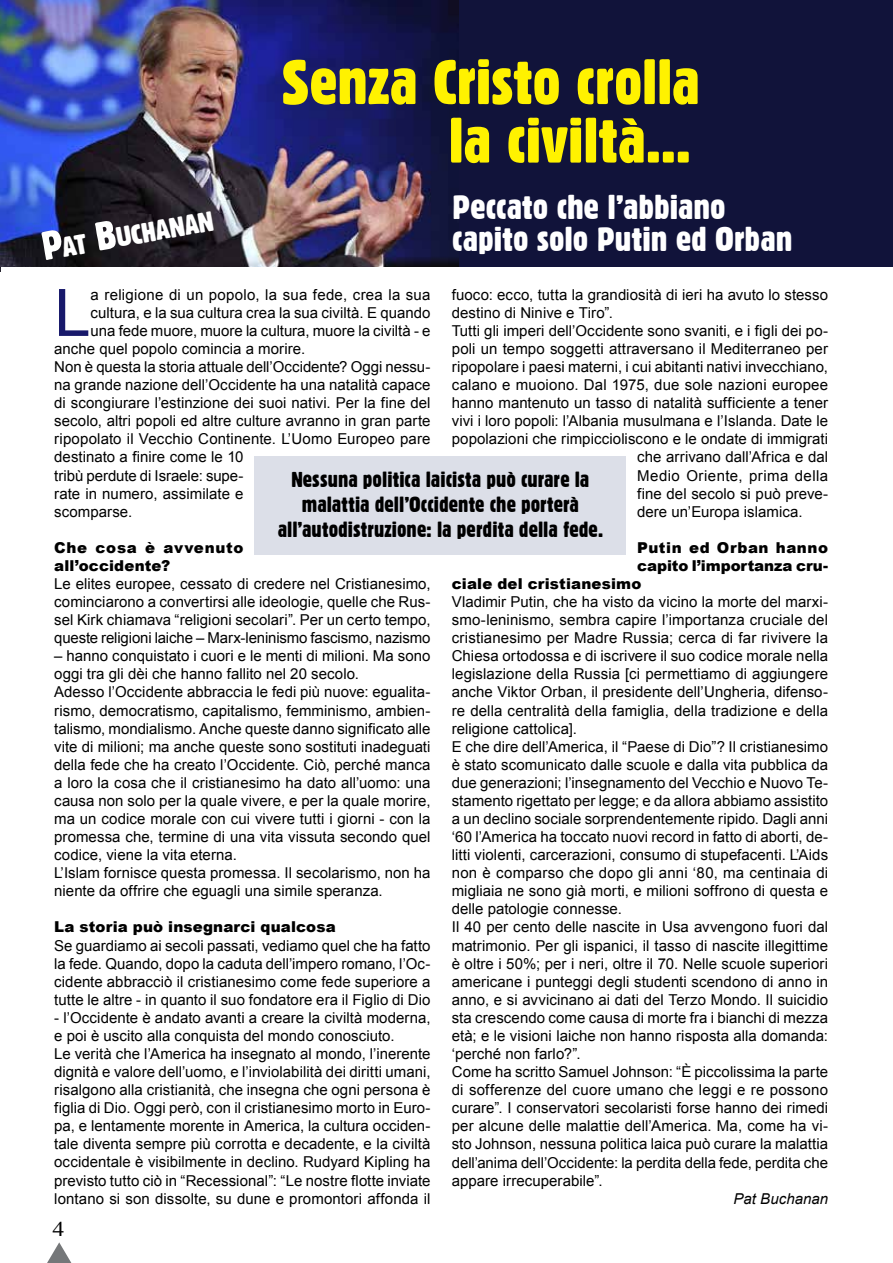
<style>
.page{position:relative;width:893px;height:1263px;background:#fff}
.page>*{position:absolute;margin:0;border:0;box-sizing:border-box;transform-origin:0 0}
.t1{font:65.55px "Arial";color:#18196b}
.t2{font:61.5px/58.5px "Gothic 821 Condensed BT";letter-spacing:-.005em;color:#fff200;text-align:right;scale:1.11 1}
.t3{font:33px/31.5px "Gothic 821 Condensed BT";color:#fff;scale:1.13 1}
.t4{font:27.3px "Gothic 821 Condensed BT";color:#fff;scale:1.13 1}
.t5{font:21px/25.2px "Gothic 821 Condensed BT";color:#000;text-align:center;scale:1.09 1}
.t6{font:20.7px "Times New Roman";color:#000;scale:1.16 1}
.t7{font:15px/18.1px "Arial";letter-spacing:.005em;color:#000}
.t8{font:900 15px "Arial";letter-spacing:.01em;color:#000}
.t9{font:900 15px/18px "Arial";letter-spacing:.03em;color:#000}
.t10{font:15px "Arial";letter-spacing:.03em;color:#000}
.t11{font:900 15px "Arial";letter-spacing:.04em;color:#000}
.t12{font:italic 15px "Arial";color:#000}
.s1{font-size:39px}
</style>
<div class="page">
<div style="left:0;top:0;width:893px;height:267px;background:#11133a"></div>
<img style="left:0;top:0;width:458px;height:267px">
<div style="left:254px;top:456px;width:371px;height:99px;background:#dcdfe8"></div>
<svg style="left:47px;top:1242px;width:24px;height:21px"></svg>
<h3 class="t4" style="left:40px;top:235px;width:155px;rotate:-10deg"><span class="s1">P</span>at <span class="s1">B</span>uchanan</h3>
<h2 class="t2" style="left:281px;top:52px;width:379px">Senza Cristo crolla la civiltà...</h2>
<h3 class="t3" style="left:452px;top:191px;width:303px">Peccato che l’abbiano capito solo Putin ed Orban</h3>
<h1 class="t1" style="left:54px;top:270px;width:38px">L</h1>
<p class="t7" style="left:91px;top:286px;width:341px">a religione di un popolo, la sua fede, crea la sua</p>
<p class="t7" style="left:452px;top:286px;width:378px">fuoco: ecco, tutta la grandiosità di ieri ha avuto lo stesso</p>
<p class="t7" style="left:452px;top:304px;width:163px">destino di Ninive e Tiro”.</p>
<p class="t7" style="left:452px;top:322px;width:378px">Tutti gli imperi dell’Occidente sono svaniti, e i figli dei po-</p>
<p class="t7" style="left:452px;top:340px;width:378px">poli un tempo soggetti attraversano il Mediterraneo per</p>
<p class="t7" style="left:452px;top:358px;width:378px">ripopolare i paesi materni, i cui abitanti nativi invecchiano,</p>
<p class="t7" style="left:452px;top:376px;width:378px">calano e muoiono. Dal 1975, due sole nazioni europee</p>
<p class="t7" style="left:452px;top:394px;width:378px">hanno mantenuto un tasso di natalità sufficiente a tener</p>
<p class="t7" style="left:452px;top:412px;width:378px">vivi i loro popoli: l’Albania musulmana e l’Islanda. Date le</p>
<p class="t7" style="left:452px;top:430px;width:378px">popolazioni che rimpiccioliscono e le ondate di immigrati</p>
<p class="t7" style="left:637px;top:448px;width:192px">che arrivano dall’Africa e dal</p>
<p class="t10" style="left:637px;top:465px;width:192px">Medio Oriente, prima della</p>
<p class="t7" style="left:637px;top:484px;width:192px">fine del secolo si può preve-</p>
<p class="t7" style="left:637px;top:502px;width:167px">dere un’Europa islamica.</p>
<p class="t11" style="left:637px;top:537px;width:192px">Putin ed Orban hanno</p>
<p class="t8" style="left:637px;top:555px;width:192px">capito l’importanza cru-</p>
<p class="t8" style="left:452px;top:573px;width:191px">ciale del cristianesimo</p>
<p class="t7" style="left:452px;top:593px;width:378px">Vladimir Putin, che ha visto da vicino la morte del marxi&shy;smo-leninismo, sembra capire l’importanza cruciale del cristianesimo per Madre Russia; cerca di far rivivere la Chiesa ortodossa e di iscrivere il suo codice morale nella legislazione della Russia [ci permettiamo di aggiungere anche Viktor Orban, il presidente dell’Ungheria, difenso&shy;re della centralità della famiglia, della tradizione e della religione cattolica].<br>E che dire dell’America, il “Paese di Dio”? Il cristianesimo è stato scomunicato dalle scuole e dalla vita pubblica da due generazioni; l’insegnamento del Vecchio e Nuovo Te&shy;stamento rigettato per legge; e da allora abbiamo assistito a un declino sociale sorprendentemente ripido. Dagli anni ‘60 l’America ha toccato nuovi record in fatto di aborti, de&shy;litti violenti, carcerazioni, consumo di stupefacenti. L’Aids non è comparso che dopo gli anni ‘80, ma centinaia di migliaia ne sono già morti, e milioni soffrono di questa e delle patologie connesse.<br>Il 40 per cento delle nascite in Usa avvengono fuori dal matrimonio. Per gli ispanici, il tasso di nascite illegittime è oltre i 50%; per i neri, oltre il 70. Nelle scuole superiori americane i punteggi degli studenti scendono di anno in anno, e si avvicinano ai dati del Terzo Mondo. Il suicidio sta crescendo come causa di morte fra i bianchi di mezza età; e le visioni laiche non hanno risposta alla domanda: ‘perché non farlo?”.<br>Come ha scritto Samuel Johnson: “È piccolissima la parte di sofferenze del cuore umano che leggi e re possono curare”. I conservatori secolaristi forse hanno dei rimedi per alcune delle malattie dell’America. Ma, come ha vi&shy;sto Johnson, nessuna politica laica può curare la malattia dell’anima dell’Occidente: la perdita della fede, perdita che appare irrecuperabile”.</p>
<p class="t12" style="left:734px;top:1189px;width:96px">Pat Buchanan</p>
<p class="t7" style="left:91px;top:304px;width:341px">cultura, e la sua cultura crea la sua civiltà. E quando</p>
<p class="t7" style="left:91px;top:322px;width:341px">una fede muore, muore la cultura, muore la civiltà - e</p>
<p class="t7" style="left:54px;top:340px;width:252px">anche quel popolo comincia a morire.</p>
<p class="t7" style="left:54px;top:358px;width:378px">Non è questa la storia attuale dell’Occidente? Oggi nessu-</p>
<p class="t7" style="left:54px;top:376px;width:378px">na grande nazione dell’Occidente ha una natalità capace</p>
<p class="t7" style="left:54px;top:394px;width:378px">di scongiurare l’estinzione dei suoi nativi. Per la fine del</p>
<p class="t7" style="left:54px;top:412px;width:378px">secolo, altri popoli ed altre culture avranno in gran parte</p>
<p class="t7" style="left:54px;top:430px;width:378px">ripopolato il Vecchio Continente. L’Uomo Europeo pare</p>
<p class="t7" style="left:54px;top:448px;width:191px">destinato a finire come le 10</p>
<p class="t7" style="left:54px;top:466px;width:191px">tribù perdute di Israele: supe-</p>
<p class="t7" style="left:54px;top:484px;width:191px">rate in numero, assimilate e</p>
<p class="t7" style="left:54px;top:502px;width:80px">scomparse.</p>
<p class="t9" style="left:54px;top:538px;width:191px">Che cosa è avvenuto all’occidente?</p>
<p class="t7" style="left:54px;top:575px;width:378px;text-align:justify">Le elites europee, cessato di credere nel Cristianesimo, cominciarono a convertirsi alle ideologie, quelle che Rus&shy;sel Kirk chiamava “religioni secolari”. Per un certo tempo, queste religioni laiche – Marx-leninismo fascismo, nazismo</p>
<p class="t7" style="left:54px;top:647px;width:378px">– hanno conquistato i cuori e le menti di milioni. Ma sono oggi tra gli dèi che hanno fallito nel 20 secolo.<br>Adesso l’Occidente abbraccia le fedi più nuove: egualita&shy;rismo, democratismo, capitalismo, femminismo, ambien&shy;talismo, mondialismo. Anche queste danno significato alle vite di milioni; ma anche queste sono sostituti inadeguati della fede che ha creato l’Occidente. Ciò, perché manca a loro la cosa che il cristianesimo ha dato all’uomo: una causa non solo per la quale vivere, e per la quale morire, ma un codice morale con cui vivere tutti i giorni - con la promessa che, termine di una vita vissuta secondo quel codice, viene la vita eterna.<br>L’Islam fornisce questa promessa. Il secolarismo, non ha niente da offrire che eguagli una simile speranza.</p>
<p class="t8" style="left:54px;top:916px;width:283px">La storia può insegnarci qualcosa</p>
<p class="t7" style="left:54px;top:936px;width:378px;text-align:justify">Se guardiamo ai secoli passati, vediamo quel che ha fatto la fede. Quando, dopo la caduta dell’impero romano, l’Oc&shy;cidente abbracciò il cristianesimo come fede superiore a tutte le altre - in quanto il suo fondatore era il Figlio di Dio</p>
<p class="t7" style="left:54px;top:1009px;width:378px">- l’Occidente è andato avanti a creare la civiltà moderna, e poi è uscito alla conquista del mondo conosciuto.<br>Le verità che l’America ha insegnato al mondo, l’inerente dignità e valore dell’uomo, e l’inviolabilità dei diritti umani, risalgono alla cristianità, che insegna che ogni persona è figlia di Dio. Oggi però, con il cristianesimo morto in Euro&shy;pa, e lentamente morente in America, la cultura occiden&shy;tale diventa sempre più corrotta e decadente, e la civiltà occidentale è visibilmente in declino. Rudyard Kipling ha previsto tutto ciò in “Recessional”: “Le nostre flotte inviate lontano si son dissolte, su dune e promontori affonda il</p>
<h3 class="t5" style="left:278px;top:466px;width:300px">Nessuna politica laicista può curare la malattia dell’Occidente che porterà all’autodistruzione: la perdita della fede.</h3>
<h3 class="t6" style="left:52px;top:1215px;width:12px">4</h3>
</div>
